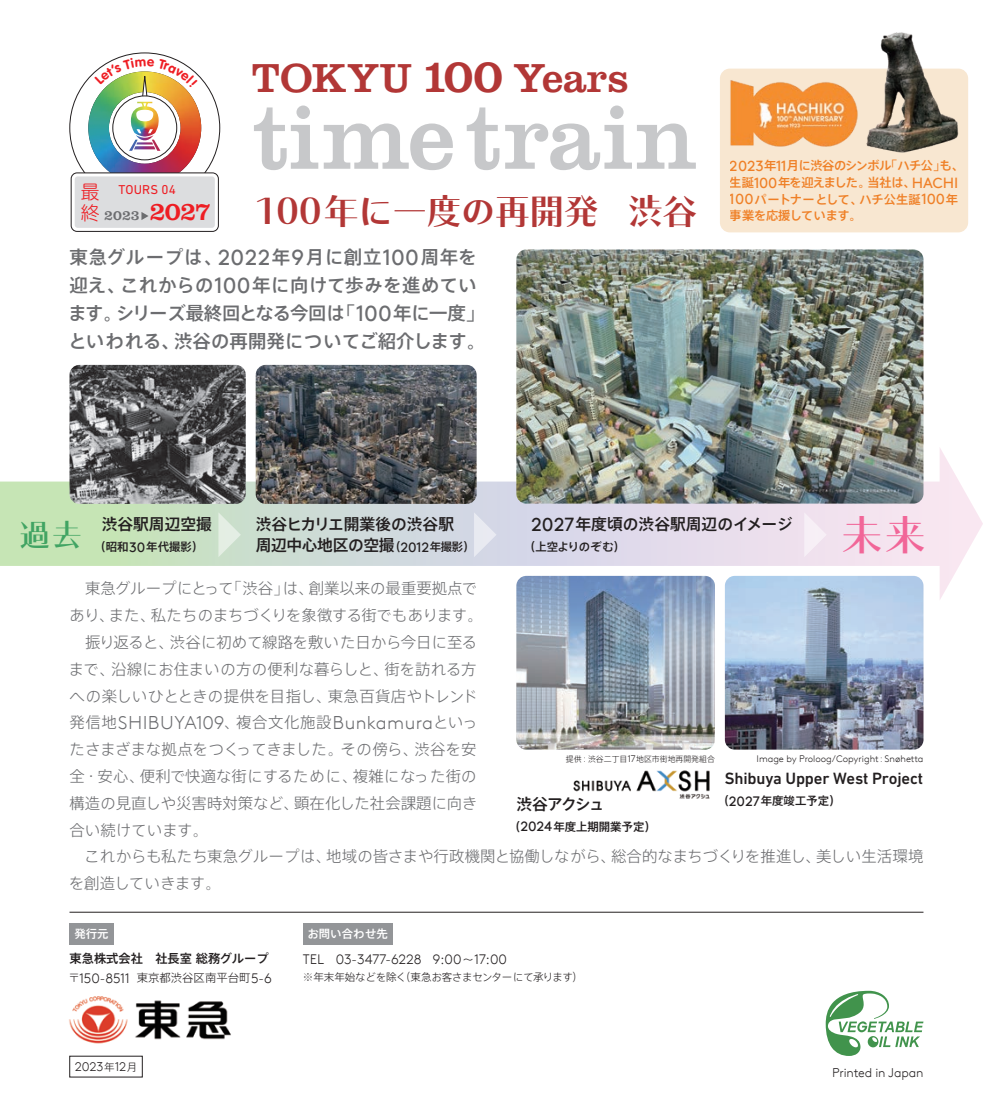
<style>
.page{position:relative;width:993px;height:1117px;background:#fff}
.page>*{position:absolute;margin:0;border:0;box-sizing:border-box;transform-origin:0 0}
.t1{font:93.62px "Clarendon LT Std";letter-spacing:.02em;color:#c7c8ca}
.t2{font:42px "Clarendon LT Std";color:#b23736}
.t3{font:40.25px "TP Sky Std N C Hi M";color:#f16698}
.t4{font:34.12px "TP Sky Std N C Hi B";letter-spacing:.005em;color:#b23736}
.t5{font:29.75px "TP Sky Std N C Hi M";color:#41a463}
.t6{font:300 18.72px/20.8px "UD Shin M Go Pro";color:#ee1d23}
.t7{font:300 18.55px "Brown LLTT";letter-spacing:.02em;color:#6c6d70}
.t8{font:500 18.38px/28px "Axis Std";letter-spacing:.005em;color:#6c6d70}
.t9{font:500 16.62px "DIN Next LT Pro";letter-spacing:-.01em;color:#231f20}
.t10{font:500 15.75px "Axis Std";color:#231f20}
.t11{font:500 15.75px/21px "Axis Std";letter-spacing:-.025em;color:#231f20}
.t12{font:300 15.4px/26.8px "Axis Std";color:#6c6d70}
.t13{font:14.35px "Clarendon LT Std";color:#6c6d70}
.t14{font:300 13.65px "Brown LLTT";color:#231f20}
.t15{font:13.12px "DIN Next LT Pro";letter-spacing:.01em;color:#ee1d23}
.t16{font:300 12.6px "Brown LLTT";letter-spacing:-.01em;color:#231f20}
.t17{font:500 12.25px/16.6px "Axis Std";letter-spacing:-.045em;color:#f68e30}
.t18{font:500 12.25px "Axis Std";color:#231f20}
.t19{font:500 11.38px "Axis Std";color:#231f20}
.t20{font:300 11.38px "Axis Std";color:#231f20}
.t21{font:500 11.38px "Axis Std";color:#fff}
.t22{font:500 11.38px "Axis Std";letter-spacing:-.02em;color:#231f20}
.t23{font:300 10.5px "Axis Std";letter-spacing:-.02em;color:#231f20}
.t24{font:300 9.45px "Brown LLTT";color:#231f20}
.t25{font:300 7.88px "Axis Std";color:#231f20}
.s1{font-size:48.3px}
.s2{font-size:26.07px;color:#ee1d23}
.s3{font-family:"Brown LLTT";font-weight:400;font-size:22.05px}
.s4{font-family:"Brown LLTT";font-weight:400;font-size:14.7px}
.s5{font-family:"Brown LLTT";font-weight:400;font-size:13.65px}
.s6{font-size:11.38px}
.s7{font-family:"Brown LLTT";font-weight:400;font-size:18.9px}
.s8{font-family:"Axis Std";font-size:15.4px}
.s9{font-family:"Brown LLTT";font-size:9.45px}
.s10{font-family:"Axis Std";font-size:7.88px}
.s11{font-family:"Brown LLTT";font-size:13.65px}
.s12{font-family:"Axis Std";font-size:10.5px}
.s13{font-family:"Axis Std";font-size:11.38px}
</style>
<div class="page">
<hr style="left:69px;top:911px;width:854px;height:1px;background:#231f20">
<svg style="left:825px;top:990px;width:98px;height:65px"></svg>
<img style="left:69px;top:996px;width:162px;height:48px">
<svg style="left:0;top:446px;width:982px;height:154px"></svg>
<div style="left:71px;top:172px;width:147px;height:60px;border:1px solid #231f20;border-radius:6px"></div>
<div style="left:75px;top:176px;width:140px;height:52px;background:#dcdddf;border-radius:3px"></div>
<svg style="left:141px;top:212px;width:7px;height:8px"></svg>
<svg style="left:474px;top:512px;width:22px;height:45px"></svg>
<svg style="left:218px;top:512px;width:23px;height:45px"></svg>
<svg style="left:804px;top:512px;width:22px;height:45px"></svg>
<img style="left:573px;top:770px;width:137px;height:29px">
<img style="left:69px;top:365px;width:177px;height:139px">
<img style="left:255px;top:365px;width:221px;height:139px">
<div style="left:719px;top:69px;width:248px;height:163px;background:#f8e7d1;border-radius:10px"></div>
<img style="left:516px;top:249px;width:407px;height:254px">
<img style="left:516px;top:575px;width:198px;height:174px">
<img style="left:724px;top:575px;width:199px;height:174px">
<div style="left:69px;top:922px;width:44px;height:22px;background:#939598"></div>
<div style="left:303px;top:922px;width:89px;height:22px;background:#939598"></div>
<img style="left:719px;top:68px;width:138px;height:95px">
<img style="left:857px;top:32px;width:105px;height:121px">
<img style="left:88px;top:58px;width:113px;height:119px">
<h2 class="t2" style="left:252px;top:53px;width:378px">TOKYU <span class="s1">100</span> Years</h2>
<h1 class="t1" style="left:252px;top:83px;width:447px">time train</h1>
<p class="t6" style="left:81px;top:180px;width:20px">最終</p>
<p class="t15" style="left:118px;top:181px;width:59px">TOURS 04</p>
<p class="t13" style="left:104px;top:207px;width:108px">2023 <span class="s2">2027</span></p>
<h3 class="t4" style="left:254px;top:186px;width:444px">100年に一度の再開発　渋谷</h3>
<p class="t8" style="left:68px;top:242px;width:419px">東急グループは、<span class="s3">2022</span>年<span class="s3">9</span>月に創立<span class="s3">100</span>周年を迎え、これからの<span class="s3">100</span>年に向けて歩みを進めています。シリーズ最終回となる今回は「<span class="s3">100</span>年に一度」といわれる、渋谷の再開発についてご紹介します。</p>
<p class="t17" style="left:729px;top:156px;width:236px"><span class="s4">2023</span>年<span class="s4">11</span>月に渋谷のシンボル「ハチ公」も、生誕<span class="s4">100</span>年を迎えました。当社は、<span class="s4">HACHI<br>100</span>パートナーとして、ハチ公生誕<span class="s4">100</span>年事業を応援しています。</p>
<h3 class="t5" style="left:20px;top:513px;width:63px">過去</h3>
<p class="t10" style="left:102px;top:512px;width:112px">渋谷駅周辺空撮</p>
<p class="t19" style="left:94px;top:538px;width:111px">（昭和<span class="s5">30</span>年代撮影）</p>
<p class="t11" style="left:255px;top:512px;width:220px">渋谷ヒカリエ開業後の渋谷駅<br>周辺中心地区の空撮<span class="s6">（</span><span class="s5">2012</span><span class="s6">年撮影）</span></p>
<p class="t10" style="left:531px;top:512px;width:263px"><span class="s7">2027</span>年度頃の渋谷駅周辺のイメージ</p>
<h3 class="t3" style="left:841px;top:505px;width:85px">未来</h3>
<p class="t22" style="left:523px;top:538px;width:103px">（上空よりのぞむ）</p>
<p class="t12" style="left:69px;top:574px;width:416px">　東急グループにとって「渋谷」は、創業以来の最重要拠点であり、また、私たちのまちづくりを象徴する街でもあります。　振り返ると、渋谷に初めて線路を敷いた日から今日に至るまで、沿線にお住まいの方の便利な暮らしと、街を訪れる方への楽しいひとときの提供を目指し、東急百貨店やトレンド</p>
<p class="t7" style="left:69px;top:709px;width:410px"><span class="s8">発信地</span>SHIBUYA109<span class="s8">、複合文化施設</span>Bunkamura<span class="s8">といっ</span></p>
<p class="t12" style="left:69px;top:734px;width:855px">たさまざまな拠点をつくってきました。その傍ら、渋谷を安<br>全・安心、便利で快適な街にするために、複雑になった街の<br>構造の見直しや災害時対策など、顕在化した社会課題に向き<br>合い続けています。<br>　これからも私たち東急グループは、地域の皆さまや行政機関と協働しながら、総合的なまちづくりを推進し、美しい生活環境を創造していきます。</p>
<p class="t25" style="left:565px;top:752px;width:150px">提供：渋谷二丁目<span class="s9">17</span>地区市街地再開発組合</p>
<p class="t24" style="left:756px;top:751px;width:168px">Image by Proloog/Copyright<span class="s10">：</span>Snøhetta</p>
<p class="t9" style="left:724px;top:768px;width:200px">Shibuya Upper West Project</p>
<p class="t19" style="left:717px;top:791px;width:125px">（<span class="s5">2027</span>年度竣工予定）</p>
<p class="t10" style="left:516px;top:791px;width:90px">渋谷アクシュ</p>
<p class="t19" style="left:509px;top:817px;width:149px">（<span class="s5">2024</span>年度上期開業予定）</p>
<p class="t21" style="left:74px;top:925px;width:36px">発行元</p>
<p class="t18" style="left:69px;top:948px;width:201px">東急株式会社　社長室総務グループ</p>
<p class="t20" style="left:69px;top:969px;width:204px">〒<span class="s11">150-8511</span> 東京都渋谷区南平台町<span class="s11">5-6</span></p>
<p class="t16" style="left:75px;top:1057px;width:64px">2023<span class="s12">年</span>12<span class="s12">月</span></p>
<p class="t21" style="left:307px;top:925px;width:82px">お問い合わせ先</p>
<p class="t14" style="left:303px;top:949px;width:205px">TEL 03-3477-6228 9:00<span class="s13">～</span>17:00</p>
<p class="t23" style="left:303px;top:969px;width:281px">※年末年始などを除く（東急お客さまセンターにて承ります）</p>
<p class="t16" style="left:832px;top:1062px;width:93px">Printed in Japan</p>
</div>
